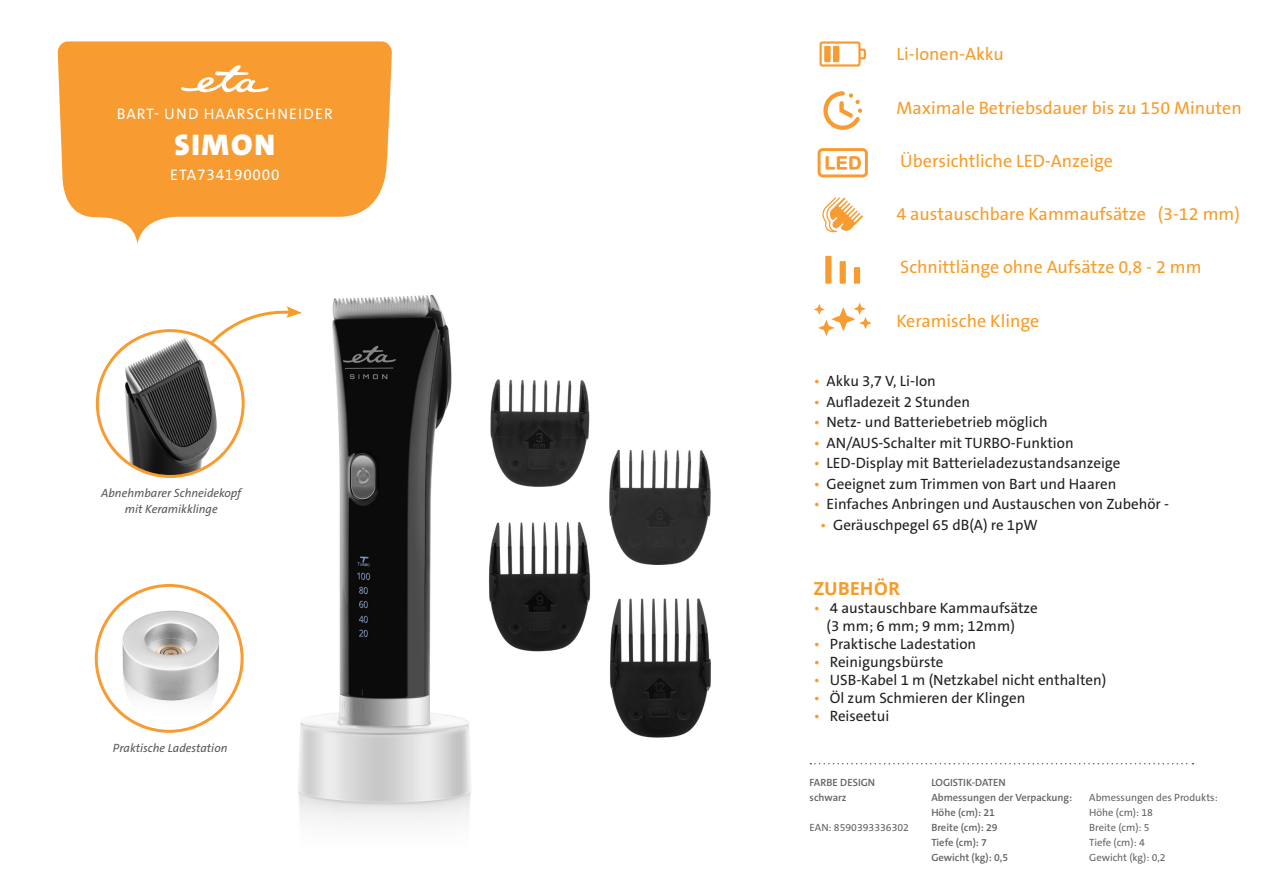
<style>
.page{position:relative;width:1263px;height:893px;background:#fff}
.page>*{position:absolute;margin:0;border:0;box-sizing:border-box;transform-origin:0 0}
.t1{font:900 30px "The Sans C5";letter-spacing:.07em;color:#fff}
.t2{font:18px "The Sans CE B5 Plain";color:#f89c28}
.t3{font:700 18px "Open Sans";color:#f89c28}
.t4{font:15.45px "The Sans C5";letter-spacing:.07em;color:#fff}
.t5{font:15.45px "The Sans C5";letter-spacing:.05em;color:#fff}
.t6{font:15px/18px "The Sans C5";color:#231f20}
.t7{font:italic 12px/16.5px "The Sans C5";color:#57585a;text-align:center}
.t8{font:600 10.5px "The Sans C5";color:#636366}
.t9{font:10.5px "The Sans C5";color:#636366}
.s1{color:#f89b31}
</style>
<div class="page">
<img style="left:298px;top:295px;width:413px;height:526px">
<svg style="left:810px;top:763px;width:383px;height:1px"></svg>
<svg style="left:58px;top:41px;width:334px;height:203px;fill:#f89b31"></svg>
<svg style="left:181px;top:65px;width:87px;height:27px"></svg>
<img style="left:97px;top:331px;width:146px;height:145px;border-radius:73px">
<div style="left:96px;top:329px;width:149px;height:149px;border:3px solid #f89b31;border-radius:50%"></div>
<img style="left:108px;top:585px;width:122px;height:146px">
<div style="left:95px;top:584px;width:149px;height:149px;border:3px solid #f89b31;border-radius:50%"></div>
<svg style="left:209px;top:306px;width:93px;height:40px"></svg>
<svg style="left:822px;top:197px;width:41px;height:35px"></svg>
<div style="left:825px;top:256px;width:6px;height:28px;background:#f89b31"></div>
<div style="left:840px;top:261px;width:6px;height:23px;background:#f89b31"></div>
<div style="left:854px;top:267px;width:6px;height:17px;background:#f89b31"></div>
<svg style="left:823px;top:91px;width:39px;height:39px"></svg>
<svg style="left:817px;top:148px;width:51px;height:29px"></svg>
<svg style="left:819px;top:41px;width:47px;height:26px"></svg>
<div style="left:824px;top:46px;width:7px;height:16px;background:#f89b31"></div>
<div style="left:833px;top:46px;width:6px;height:16px;background:#f89b31"></div>
<svg style="left:814px;top:303px;width:58px;height:33px"></svg>
<p class="t4" style="left:117px;top:104px;width:217px">BART- UND HAARSCHNEIDER</p>
<p class="t1" style="left:174px;top:126px;width:102px">SIMON</p>
<p class="t5" style="left:170px;top:165px;width:111px">ETA734190000</p>
<p class="t7" style="left:101px;top:485px;width:142px">Abnehmbarer Schneidekopf mit Keramikklinge</p>
<p class="t7" style="left:113px;top:739px;width:116px">Praktische Ladestation</p>
<p class="t2" style="left:896px;top:44px;width:109px">Li-Ionen-Akku</p>
<p class="t2" style="left:896px;top:98px;width:347px">Maximale Betriebsdauer bis zu 150 Minuten</p>
<p class="t2" style="left:900px;top:151px;width:214px">Übersichtliche LED-Anzeige</p>
<p class="t2" style="left:896px;top:204px;width:345px">4 austauschbare Kammaufsätze (3-12 mm)</p>
<p class="t2" style="left:900px;top:258px;width:303px">Schnittlänge ohne Aufsätze 0,8 - 2 mm</p>
<p class="t2" style="left:896px;top:311px;width:144px">Keramische Klinge</p>
<p class="t6" style="left:814px;top:372px;width:124px"><span class="s1">•</span> Akku 3,7 V, Li-Ion</p>
<p class="t6" style="left:814px;top:393px;width:158px"><span class="s1">•</span> Aufladezeit 2 Stunden</p>
<p class="t6" style="left:814px;top:413px;width:236px"><span class="s1">•</span> Netz- und Batteriebetrieb möglich</p>
<p class="t6" style="left:814px;top:434px;width:261px"><span class="s1">•</span> AN/AUS-Schalter mit TURBO-Funktion</p>
<p class="t6" style="left:814px;top:454px;width:308px"><span class="s1">•</span> LED-Display mit Batterieladezustandsanzeige</p>
<p class="t6" style="left:814px;top:475px;width:304px"><span class="s1">•</span> Geeignet zum Trimmen von Bart und Haaren</p>
<p class="t6" style="left:814px;top:495px;width:357px"><span class="s1">•</span> Einfaches Anbringen und Austauschen von Zubehör -</p>
<p class="t6" style="left:820px;top:516px;width:219px"><span class="s1">•</span> Geräuschpegel 65 dB(A) re 1pW</p>
<p class="t3" style="left:814px;top:576px;width:88px">ZUBEHÖR</p>
<p class="t6" style="left:826px;top:599px;width:213px;text-indent:-13px"><span class="s1">•</span> 4 austauschbare Kammaufsätze (3 mm; 6 mm; 9 mm; 12mm)</p>
<p class="t6" style="left:814px;top:635px;width:164px"><span class="s1">•</span> Praktische Ladestation</p>
<p class="t6" style="left:814px;top:653px;width:131px"><span class="s1">•</span> Reinigungsbürste</p>
<p class="t6" style="left:814px;top:671px;width:294px"><span class="s1">•</span> USB-Kabel 1 m (Netzkabel nicht enthalten)</p>
<p class="t6" style="left:814px;top:689px;width:213px"><span class="s1">•</span> Öl zum Schmieren der Klingen</p>
<p class="t6" style="left:814px;top:707px;width:77px"><span class="s1">•</span> Reiseetui</p>
<p class="t8" style="left:810px;top:776px;width:67px">FARBE DESIGN</p>
<p class="t8" style="left:810px;top:791px;width:38px">schwarz</p>
<p class="t9" style="left:810px;top:821px;width:101px">EAN: 8590393336302</p>
<p class="t8" style="left:931px;top:776px;width:76px">LOGISTIK-DATEN</p>
<p class="t8" style="left:931px;top:791px;width:142px">Abmessungen der Verpackung:</p>
<p class="t8" style="left:931px;top:806px;width:65px">Höhe (cm): 21</p>
<p class="t8" style="left:931px;top:821px;width:68px">Breite (cm): 29</p>
<p class="t8" style="left:931px;top:836px;width:57px">Tiefe (cm): 7</p>
<p class="t8" style="left:931px;top:851px;width:78px">Gewicht (kg): 0,5</p>
<p class="t9" style="left:1089px;top:791px;width:130px">Abmessungen des Produkts:</p>
<p class="t9" style="left:1089px;top:806px;width:65px">Höhe (cm): 18</p>
<p class="t9" style="left:1089px;top:821px;width:62px">Breite (cm): 5</p>
<p class="t9" style="left:1089px;top:836px;width:57px">Tiefe (cm): 4</p>
<p class="t9" style="left:1089px;top:851px;width:78px">Gewicht (kg): 0,2</p>
</div>
